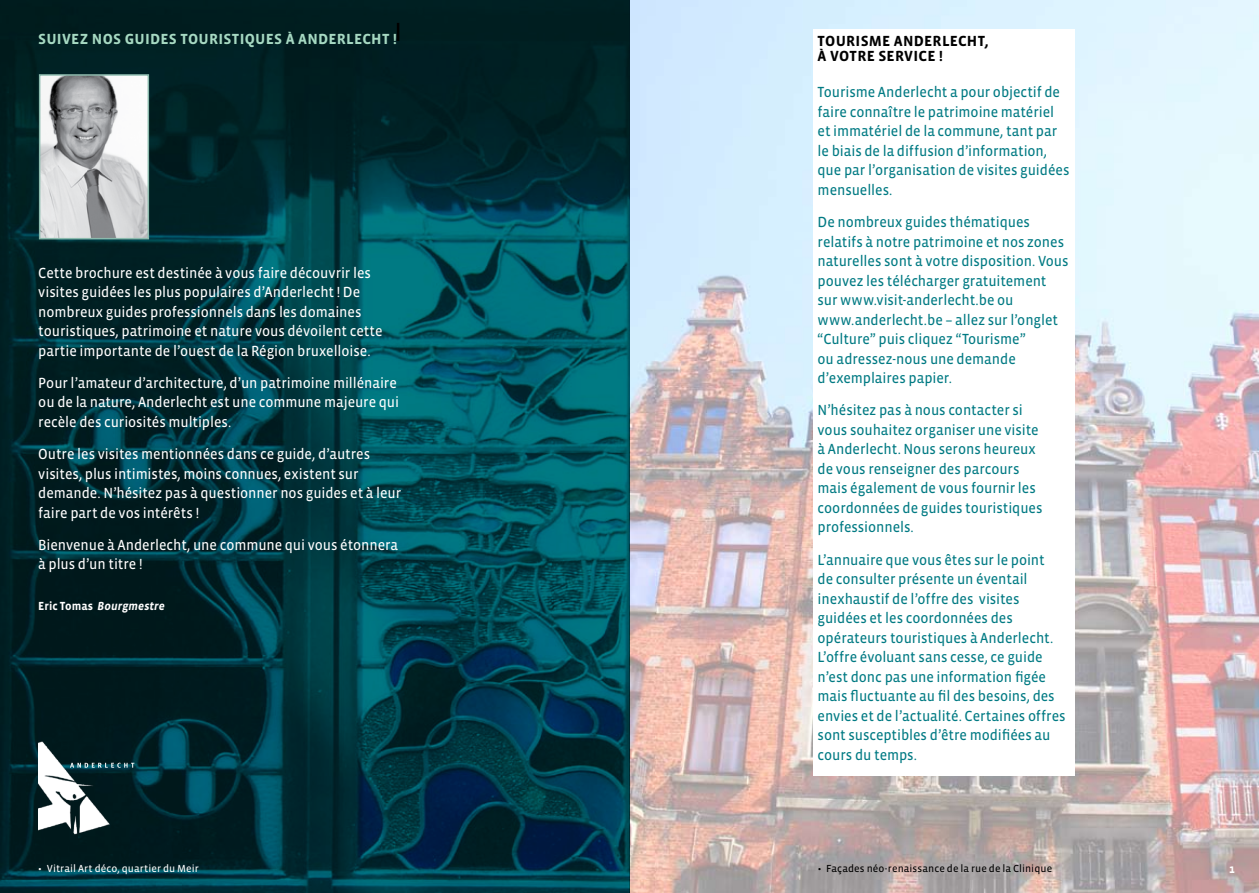
<style>
.page{position:relative;width:1259px;height:893px;background:#fff}
.page>*{position:absolute;margin:0;border:0;box-sizing:border-box;transform-origin:0 0}
.t1{font:15px/19.5px "Vista Sans Reg";letter-spacing:-.005em;color:#007a83;scale:.95 1}
.t2{font:15px/19.5px "Vista Sans Reg";letter-spacing:-.005em;color:#fff;scale:.95 1}
.t3{font:700 15px "Vista Sans";letter-spacing:.015em;color:#a6d9c2}
.t4{font:700 15px/15px "Vista Sans";letter-spacing:.015em;color:#000}
.t5{font:italic 700 12px "Vista Sans";letter-spacing:.005em;color:#fff;scale:.95 1}
.t6{font:700 12px "Vista Sans";color:#fff;scale:.95 1}
.t7{font:10.5px "Vista Sans Reg";letter-spacing:.01em;color:#000}
.t8{font:10.5px "Vista Sans Reg";letter-spacing:.01em;color:#fff}
.s1{font-style:normal}
</style>
<div class="page">
<img style="left:629px;top:0;width:630px;height:893px">
<svg style="left:0;top:0;width:629px;height:893px;background:#00363e"></svg>
<svg style="left:397px;top:23px;width:2px;height:18px"></svg>
<svg style="left:113px;top:763px;width:21px;height:5px"></svg>
<img style="left:38px;top:740px;width:75px;height:101px">
<div style="left:813px;top:30px;width:262px;height:746px;background:#fff"></div>
<img style="left:42px;top:77px;width:104px;height:159px">
<div style="left:39px;top:74px;width:110px;height:165px;border:2px solid #8bbaad"></div>
<p class="t3" style="left:38px;top:31px;width:360px">SUIVEZ NOS GUIDES TOURISTIQUES À ANDERLECHT !</p>
<p class="t2" style="left:38px;top:263px;width:364px">Cette brochure est destinée à vous faire découvrir les visites guidées les plus populaires d’Anderlecht ! De nombreux guides professionnels dans les domaines touristiques, patrimoine et nature vous dévoilent cette partie importante de l’ouest de la Région bruxelloise.</p>
<p class="t2" style="left:38px;top:373px;width:381px">Pour l’amateur d’architecture, d’un patrimoine millénaire ou de la nature, Anderlecht est une commune majeure qui recèle des curiosités multiples.</p>
<p class="t2" style="left:38px;top:445px;width:383px">Outre les visites mentionnées dans ce guide, d’autres visites, plus intimistes, moins connues, existent sur demande. N’hésitez pas à questionner nos guides et à leur faire part de vos intérêts !</p>
<p class="t2" style="left:38px;top:535px;width:380px">Bienvenue à Anderlecht, une commune qui vous étonnera à plus d’un titre !</p>
<p class="t5" style="left:38px;top:600px;width:135px"><span class="s1">ERIC TOMAS</span> Bourgmestre</p>
<p class="t8" style="left:38px;top:863px;width:162px">• Vitrail Art déco, quartier du Meir</p>
<p class="t4" style="left:817px;top:34px;width:173px">TOURISME ANDERLECHT,<br>À VOTRE SERVICE !</p>
<p class="t1" style="left:817px;top:83px;width:267px">Tourisme Anderlecht a pour objectif de faire connaître le patrimoine matériel et immatériel de la commune, tant par le biais de la diffusion d’information, que par l’organisation de visites guidées mensuelles.</p>
<p class="t1" style="left:817px;top:213px;width:266px">De nombreux guides thématiques relatifs à notre patrimoine et nos zones naturelles sont à votre disposition. Vous pouvez les télécharger gratuitement sur www.visit-anderlecht.be ou www.anderlecht.be – allez sur l’onglet “Culture” puis cliquez “Tourisme”<br>ou adressez-nous une demande d’exemplaires papier.</p>
<p class="t1" style="left:817px;top:401px;width:238px">N’hésitez pas à nous contacter si vous souhaitez organiser une visite à Anderlecht. Nous serons heureux de vous renseigner des parcours mais également de vous fournir les coordonnées de guides touristiques professionnels.</p>
<p class="t1" style="left:817px;top:550px;width:263px">L’annuaire que vous êtes sur le point<br>de consulter présente un éventail inexhaustif de l’offre des visites guidées et les coordonnées des opérateurs touristiques à Anderlecht.<br>L’offre évoluant sans cesse, ce guide n’est donc pas une information figée mais fluctuante au fil des besoins, des envies et de l’actualité. Certaines offres sont susceptibles d’être modifiées au cours du temps.</p>
<p class="t7" style="left:817px;top:863px;width:236px">• Façades néo-renaissance de la rue de la Clinique</p>
<p class="t6" style="left:1229px;top:862px;width:7px">1</p>
</div>
